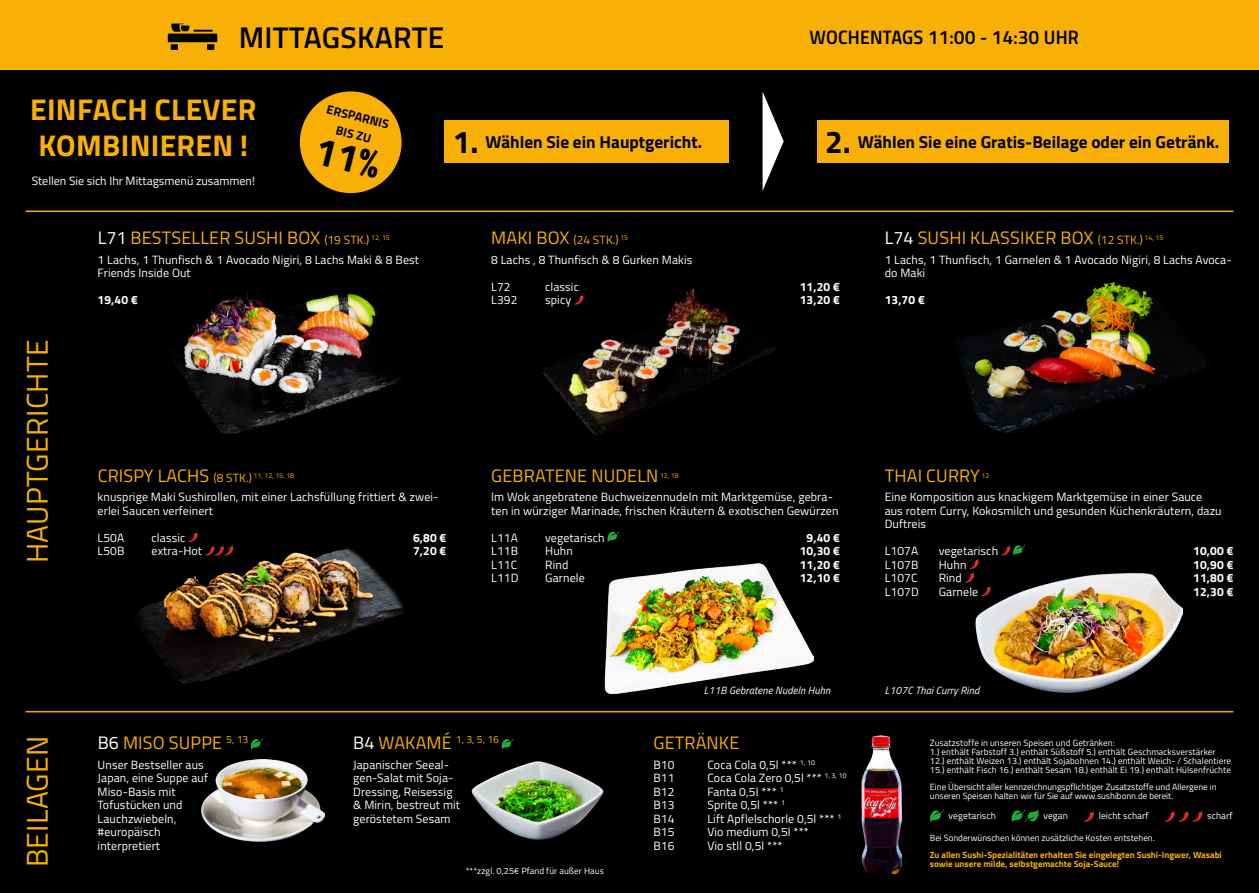
<style>
.page{position:relative;width:1259px;height:893px;background:#fff}
.page>*{position:absolute;margin:0;border:0;box-sizing:border-box;transform-origin:0 0}
.t1{font:700 30px/36px "Titillium";letter-spacing:.01em;color:#f8b006}
.t2{font:30px "Titillium";letter-spacing:.01em;color:#f8b006}
.t3{font:600 30px "Titillium";letter-spacing:.01em;color:#000}
.t4{font:19.5px "Titillium Semibold Upright";letter-spacing:.01em;color:#000}
.t5{font:18px "Titillium";letter-spacing:.01em;color:#f8b006}
.t6{font:700 17.25px "Titillium";color:#000}
.t7{font:700 12.45px/18px "Titillium";color:#000;text-align:center}
.t8{font:12px/13.5px "Titillium";letter-spacing:.01em;color:#fff}
.t9{font:700 12px "Titillium";letter-spacing:.01em;color:#fff}
.t10{font:12px "Titillium";color:#f8b006}
.t11{font:italic 10.5px "Titillium";letter-spacing:.01em;color:#fff}
.t12{font:10.5px "Titillium";color:#f8b006}
.t13{font:9.6px "Titillium";letter-spacing:.01em;color:#fff}
.t14{font:9px/9px "Titillium";letter-spacing:.01em;color:#fff}
.t15{font:700 9px "Titillium";color:#f8b006}
.t16{font:7.05px "Titillium";color:#f8b006}
.s1{font-size:31.5px}
.s2{color:#fff}
.s3{font-size:12px}
.s4{font-size:18px}
.s5{font-size:18px;color:#fff}
</style>
<div class="page">
<div style="left:617px;top:0;width:642px;height:893px;background:#000"></div>
<div style="left:0;top:0;width:642px;height:893px;background:#000"></div>
<div style="left:617px;top:0;width:642px;height:70px;background:#f8b006"></div>
<div style="left:0;top:0;width:642px;height:70px;background:#f8b006"></div>
<svg style="left:168px;top:24px;width:49px;height:26px"></svg>
<svg style="left:930px;top:809px;width:14px;height:13px"></svg>
<svg style="left:1011px;top:809px;width:28px;height:13px"></svg>
<svg style="left:1164px;top:810px;width:38px;height:12px"></svg>
<svg style="left:1083px;top:810px;width:11px;height:12px"></svg>
<div style="left:300px;top:91px;width:101px;height:102px;background:#f8b006;border-radius:50%"></div>
<div style="left:444px;top:120px;width:284px;height:42px;background:#f8b006"></div>
<div style="left:816px;top:120px;width:412px;height:42px;background:#f8b006"></div>
<svg style="left:762px;top:92px;width:21px;height:99px"></svg>
<svg style="left:188px;top:531px;width:10px;height:11px"></svg>
<svg style="left:211px;top:544px;width:22px;height:3px"></svg>
<svg style="left:1001px;top:544px;width:24px;height:12px"></svg>
<svg style="left:965px;top:558px;width:14px;height:25px"></svg>
<svg style="left:607px;top:531px;width:13px;height:11px"></svg>
<svg style="left:250px;top:738px;width:13px;height:11px"></svg>
<svg style="left:501px;top:738px;width:13px;height:11px"></svg>
<img style="left:861px;top:735px;width:40px;height:140px">
<img style="left:201px;top:760px;width:123px;height:81px">
<img style="left:172px;top:292px;width:228px;height:142px">
<img style="left:975px;top:573px;width:207px;height:119px">
<img style="left:471px;top:761px;width:133px;height:79px">
<img style="left:542px;top:288px;width:233px;height:146px">
<img style="left:137px;top:547px;width:267px;height:137px">
<img style="left:959px;top:282px;width:247px;height:151px">
<hr style="left:26px;top:211px;width:1207px;height:1px;background:#f8b006">
<hr style="left:26px;top:711px;width:1207px;height:1px;background:#f8b006">
<img style="left:604px;top:563px;width:209px;height:130px">
<h1 class="t3" style="left:239px;top:15px;width:207px">MITTAGSKARTE</h1>
<h2 class="t4" style="left:809px;top:22px;width:271px">WOCHENTAGS 11:00 - 14:30 UHR</h2>
<h1 class="t1" style="left:30px;top:90px;width:228px">EINFACH CLEVER<br>KOMBINIEREN !</h1>
<p class="t8" style="left:32px;top:173px;width:225px">Stellen Sie sich Ihr Mittagsmenü zusammen!</p>
<p class="t7" style="left:329px;top:100px;width:65px;rotate:14deg">ERSPARNIS<br>BIS ZU</p>
<h3 class="t6" style="left:453px;top:128px;width:251px"><span class="s1">1.</span> Wählen Sie ein Hauptgericht.</h3>
<h3 class="t6" style="left:825px;top:128px;width:396px"><span class="s1">2.</span> Wählen Sie eine Gratis-Beilage oder ein Getränk.</h3>
<h1 class="t2" style="left:15px;top:563px;width:225px;rotate:-90deg">HAUPTGERICHTE</h1>
<h3 class="t5" style="left:98px;top:225px;width:294px"><span class="s2">L71</span> BESTSELLER SUSHI BOX <span class="s3">(19 STK.)</span> <sup>12,</sup> <sup>15</sup></h3>
<p class="t8" style="left:98px;top:252px;width:323px">1 Lachs, 1 Thunfisch &amp; 1 Avocado Nigiri, 8 Lachs Maki &amp; 8 Best<br>Friends Inside Out</p>
<p class="t9" style="left:98px;top:291px;width:42px">19,40 €</p>
<p class="t10" style="left:491px;top:231px;width:138px"><span class="s4">MAKI BOX</span> (24 STK.) <sup>15</sup></p>
<p class="t8" style="left:491px;top:252px;width:203px">8 Lachs , 8 Thunfisch &amp; 8 Gurken Makis</p>
<p class="t8" style="left:491px;top:279px;width:21px">L72</p>
<p class="t8" style="left:545px;top:279px;width:35px">classic</p>
<p class="t9" style="left:800px;top:277px;width:42px">11,20 €</p>
<p class="t8" style="left:491px;top:293px;width:28px">L392</p>
<p class="t8" style="left:545px;top:293px;width:28px">spicy</p>
<p class="t9" style="left:800px;top:291px;width:42px">13,20 €</p>
<h3 class="t5" style="left:884px;top:225px;width:280px"><span class="s2">L74</span> SUSHI KLASSIKER BOX <span class="s3">(12 STK.)</span> <sup>14,</sup> <sup>15</sup></h3>
<p class="t8" style="left:884px;top:252px;width:348px">1 Lachs, 1 Thunfisch, 1 Garnelen &amp; 1 Avocado Nigiri, 8 Lachs Avoca&shy;do Maki</p>
<p class="t9" style="left:884px;top:291px;width:42px">13,70 €</p>
<h3 class="t5" style="left:98px;top:462px;width:198px">CRISPY LACHS <span class="s3">(8 STK.)</span> <sup>11,</sup> <sup>12,</sup> <sup>15,</sup> <sup>18</sup></h3>
<p class="t8" style="left:98px;top:490px;width:342px">knusprige Maki Sushirollen, mit einer Lachsfüllung frittiert &amp; zwei&shy;erlei Saucen verfeinert</p>
<p class="t8" style="left:98px;top:530px;width:28px">L50A</p>
<p class="t8" style="left:152px;top:530px;width:35px">classic</p>
<p class="t9" style="left:413px;top:528px;width:35px">6,80 €</p>
<p class="t8" style="left:98px;top:544px;width:28px">L50B</p>
<p class="t8" style="left:152px;top:544px;width:52px">extra-Hot</p>
<p class="t9" style="left:413px;top:542px;width:35px">7,20 €</p>
<h3 class="t5" style="left:491px;top:462px;width:169px">GEBRATENE NUDELN</h3>
<p class="t16" style="left:660px;top:470px;width:20px">12, 18</p>
<p class="t8" style="left:491px;top:490px;width:349px">Im Wok angebratene Buchweizennudeln mit Marktgemüse, gebra&shy;ten in würziger Marinade, frischen Kräutern &amp; exotischen Gewürzen</p>
<p class="t8" style="left:491px;top:530px;width:28px">L11A</p>
<p class="t8" style="left:545px;top:530px;width:61px">vegetarisch</p>
<p class="t9" style="left:806px;top:528px;width:35px">9,40 €</p>
<p class="t8" style="left:491px;top:544px;width:28px">L11B</p>
<p class="t8" style="left:545px;top:544px;width:29px">Huhn</p>
<p class="t9" style="left:800px;top:542px;width:42px">10,30 €</p>
<p class="t8" style="left:491px;top:557px;width:28px">L11C</p>
<p class="t8" style="left:545px;top:557px;width:25px">Rind</p>
<p class="t9" style="left:800px;top:555px;width:42px">11,20 €</p>
<p class="t8" style="left:491px;top:571px;width:29px">L11D</p>
<p class="t8" style="left:545px;top:571px;width:41px">Garnele</p>
<p class="t9" style="left:800px;top:569px;width:42px">12,10 €</p>
<h3 class="t5" style="left:884px;top:462px;width:97px">THAI CURRY</h3>
<p class="t16" style="left:981px;top:470px;width:9px">12</p>
<p class="t8" style="left:884px;top:490px;width:338px">Eine Komposition aus knackigem Marktgemüse in einer Sauce aus rotem Curry, Kokosmilch und gesunden Küchenkräutern, dazu<br>Duftreis</p>
<p class="t8" style="left:884px;top:544px;width:35px">L107A</p>
<p class="t8" style="left:938px;top:544px;width:61px">vegetarisch</p>
<p class="t9" style="left:1193px;top:542px;width:42px">10,00 €</p>
<p class="t8" style="left:884px;top:557px;width:35px">L107B</p>
<p class="t8" style="left:938px;top:557px;width:29px">Huhn</p>
<p class="t9" style="left:1193px;top:555px;width:42px">10,90 €</p>
<p class="t8" style="left:884px;top:571px;width:34px">L107C</p>
<p class="t8" style="left:938px;top:571px;width:25px">Rind</p>
<p class="t9" style="left:1193px;top:569px;width:42px">11,80 €</p>
<p class="t8" style="left:884px;top:584px;width:36px">L107D</p>
<p class="t8" style="left:938px;top:584px;width:41px">Garnele</p>
<p class="t9" style="left:1193px;top:582px;width:42px">12,30 €</p>
<p class="t11" style="left:704px;top:682px;width:128px">L11B Gebratene Nudeln Huhn</p>
<p class="t11" style="left:885px;top:682px;width:96px">L107C Thai Curry Rind</p>
<h1 class="t2" style="left:15px;top:867px;width:133px;rotate:-90deg">BEILAGEN</h1>
<h3 class="t5" style="left:98px;top:729px;width:152px"><span class="s2">B6</span> MISO SUPPE <sup>5,</sup> <sup>13</sup></h3>
<p class="t8" style="left:98px;top:757px;width:112px">Unser Bestseller aus<br>Japan, eine Suppe auf<br>Miso-Basis mit<br>Tofustücken und<br>Lauchzwiebeln, #europäisch interpretiert</p>
<p class="t12" style="left:353px;top:732px;width:147px"><span class="s5">B4</span> <span class="s4">WAKAMÉ</span> 1, 3, 5, 16</p>
<h3 class="t5" style="left:653px;top:729px;width:87px">GETRÄNKE</h3>
<p class="t8" style="left:353px;top:757px;width:108px">Japanischer Seeal&shy;gen-Salat mit Soja-<br>Dressing, Reisessig &amp; Mirin, bestreut mit geröstetem Sesam</p>
<p class="t8" style="left:653px;top:757px;width:23px">B10</p>
<p class="t8" style="left:707px;top:757px;width:109px">Coca Cola 0,5l *** <sup>1,</sup> <sup>10</sup></p>
<p class="t8" style="left:653px;top:771px;width:23px">B11</p>
<p class="t8" style="left:707px;top:771px;width:141px">Coca Cola Zero 0,5l *** <sup>1,</sup> <sup>3,</sup> <sup>10</sup></p>
<p class="t8" style="left:653px;top:784px;width:23px">B12</p>
<p class="t8" style="left:707px;top:784px;width:78px">Fanta 0,5l *** <sup>1</sup></p>
<p class="t8" style="left:653px;top:798px;width:23px">B13</p>
<p class="t8" style="left:707px;top:798px;width:79px">Sprite 0,5l *** <sup>1</sup></p>
<p class="t8" style="left:653px;top:811px;width:23px">B14</p>
<p class="t8" style="left:707px;top:811px;width:136px">Lift Apflelschorle 0,5l *** <sup>1</sup></p>
<p class="t8" style="left:653px;top:825px;width:23px">B15</p>
<p class="t8" style="left:707px;top:825px;width:103px">Vio medium 0,5l ***</p>
<p class="t8" style="left:653px;top:838px;width:23px">B16</p>
<p class="t8" style="left:707px;top:838px;width:77px">Vio stll 0,5l ***</p>
<p class="t14" style="left:466px;top:866px;width:140px">***zzgl. 0,25€ Pfand für außer Haus</p>
<p class="t14" style="left:930px;top:738px;width:303px">Zusatzstoffe in unseren Speisen und Getränken:<br>1.) enthält Farbstoff 3.) enthält Süßstoff 5.) enthält Geschmacksverstärker 12.) enthält Weizen 13.) enthält Sojabohnen 14.) enthält Weich- / Schalentiere 15.) enthält Fisch 16.) enthält Sesam 18.) enthält Ei 19.) enthält Hülsenfrüchte</p>
<p class="t14" style="left:930px;top:782px;width:288px">Eine Übersicht aller kennzeichnungspflichtiger Zusatzstoffe und Allergene in unseren Speisen halten wir für Sie auf www.sushibonn.de bereit.</p>
<p class="t13" style="left:948px;top:809px;width:49px">vegetarisch</p>
<p class="t13" style="left:1043px;top:809px;width:26px">vegan</p>
<p class="t13" style="left:1098px;top:809px;width:51px">leicht scharf</p>
<p class="t13" style="left:1207px;top:809px;width:27px">scharf</p>
<p class="t14" style="left:929px;top:833px;width:226px">Bei Sonderwünschen können zusätzliche Kosten entstehen.</p>
<p class="t15" style="left:929px;top:848px;width:294px">Zu allen Sushi-Spezialitäten erhalten Sie eingelegten Sushi-Ingwer, Wasabi</p>
<p class="t15" style="left:929px;top:857px;width:191px">sowie unsere milde, selbstgemachte Soja-Sauce!</p>
</div>
